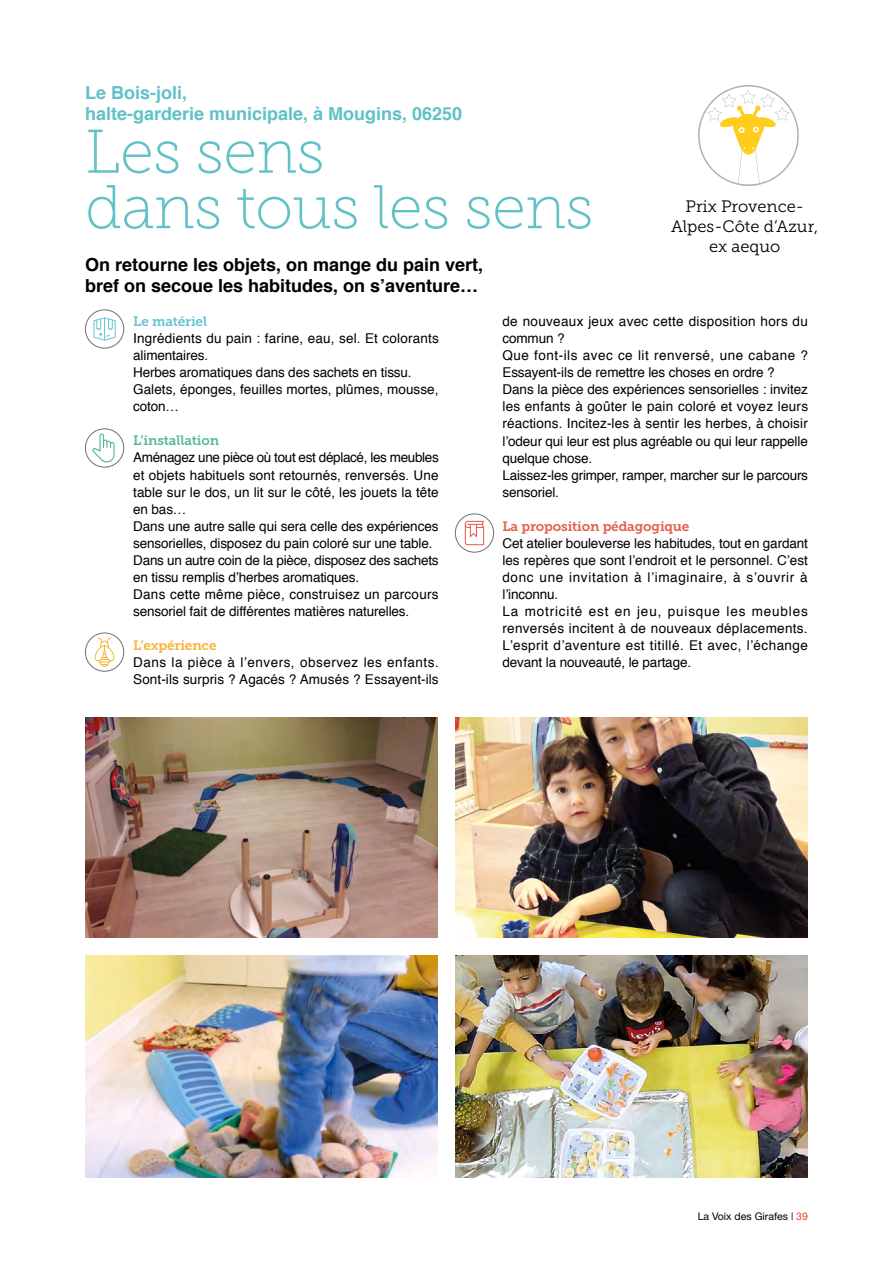
<style>
.page{position:relative;width:893px;height:1263px;background:#fff}
.page>*{position:absolute;margin:0;border:0;box-sizing:border-box;transform-origin:0 0}
.t1{font:61.5px/55.5px "Museo Slab 100";letter-spacing:-.01em;color:#60c1c7}
.t2{font:700 18px/21.6px "Helvetica";color:#000}
.t3{font:700 18px/21.6px "Helvetica";color:#60c1c7}
.t4{font:16.5px/19.8px "Museo Slab 300";color:#000;text-align:center}
.t5{font:13.5px/17px "Helvetica";color:#000}
.t6{font:13.5px/17px "Helvetica";letter-spacing:.02em;color:#000}
.t7{font:13.5px "Museo Slab 700";letter-spacing:-.01em;color:#e45d48}
.t8{font:13.5px "Museo Slab 700";letter-spacing:-.01em;color:#58b998}
.t9{font:13.5px "Museo Slab 700";letter-spacing:-.01em;color:#f9b234}
.t10{font:13.5px "Museo Slab 700";letter-spacing:-.01em;color:#63c3d1}
.t11{font:10.5px "Helvetica Neue";color:#000}
.s1{color:#e8412c}
</style>
<div class="page">
<svg style="left:707px;top:90px;width:82px;height:96px"></svg>
<div style="left:698px;top:85px;width:101px;height:101px;border:2px solid #b3b2b2;border-radius:50%"></div>
<img style="left:455px;top:956px;width:353px;height:222px">
<img style="left:455px;top:718px;width:353px;height:220px">
<img style="left:85px;top:956px;width:353px;height:222px">
<img style="left:85px;top:718px;width:353px;height:220px">
<div style="left:85px;top:309px;width:39px;height:39px;border:1px solid #706f6f;border-radius:50%"></div>
<svg style="left:93px;top:317px;width:23px;height:24px"></svg>
<div style="left:85px;top:428px;width:39px;height:39px;border:1px solid #706f6f;border-radius:50%"></div>
<svg style="left:92px;top:433px;width:23px;height:29px"></svg>
<div style="left:85px;top:633px;width:39px;height:39px;border:1px solid #706f6f;border-radius:50%"></div>
<svg style="left:95px;top:638px;width:19px;height:29px"></svg>
<div style="left:455px;top:513px;width:39px;height:39px;border:1px solid #706f6f;border-radius:50%"></div>
<svg style="left:465px;top:521px;width:19px;height:24px"></svg>
<h2 class="t3" style="left:85px;top:82px;width:379px">Le Bois-joli,<br>halte-garderie municipale, à Mougins, 06250</h2>
<h1 class="t1" style="left:85px;top:124px;width:510px">Les sens<br>dans tous les sens</h1>
<h2 class="t2" style="left:85px;top:254px;width:400px">On retourne les objets, on mange du pain vert, bref on secoue les habitudes, on s’aventure…</h2>
<p class="t4" style="left:671px;top:197px;width:149px">Prix Provence-<br>Alpes-Côte d’Azur, ex aequo</p>
<p class="t10" style="left:133px;top:314px;width:75px">Le matériel</p>
<p class="t5" style="left:133px;top:331px;width:307px">Ingrédients du pain : farine, eau, sel. Et colorants alimentaires.<br>Herbes aromatiques dans des sachets en tissu.<br>Galets, éponges, feuilles mortes, plûmes, mousse, coton…</p>
<p class="t8" style="left:133px;top:433px;width:87px">L’installation</p>
<p class="t5" style="left:133px;top:450px;width:307px">Aménagez une pièce où tout est déplacé, les meubles et objets habituels sont retournés, renversés. Une table sur le dos, un lit sur le côté, les jouets la tête en bas…<br>Dans une autre salle qui sera celle des expériences sensorielles, disposez du pain coloré sur une table.<br>Dans un autre coin de la pièce, disposez des sachets en tissu remplis d’herbes aromatiques.<br>Dans cette même pièce, construisez un parcours sensoriel fait de différentes matières naturelles.</p>
<p class="t9" style="left:133px;top:637px;width:85px">L’expérience</p>
<p class="t5" style="left:133px;top:654px;width:307px">Dans la pièce à l’envers, observez les enfants.<br>Sont-ils surpris ? Agacés ? Amusés ? Essayent-ils</p>
<p class="t5" style="left:502px;top:314px;width:307px">de nouveaux jeux avec cette disposition hors du commun ?<br>Que font-ils avec ce lit renversé, une cabane ?<br>Essayent-ils de remettre les choses en ordre ?<br>Dans la pièce des expériences sensorielles : invitez les enfants à goûter le pain coloré et voyez leurs réactions. Incitez-les à sentir les herbes, à choisir l’odeur qui leur est plus agréable ou qui leur rappelle quelque chose.<br>Laissez-les grimper, ramper, marcher sur le parcours sensoriel.</p>
<p class="t7" style="left:502px;top:518px;width:188px">La proposition pédagogique</p>
<p class="t6" style="left:502px;top:535px;width:307px">Cet atelier bouleverse les habitudes, tout en gardant les repères que sont l’endroit et le personnel. C’est donc une invitation à l’imaginaire, à s’ouvrir à l’inconnu.<br>La motricité est en jeu, puisque les meubles renversés incitent à de nouveaux déplacements.<br>L’esprit d’aventure est titillé. Et avec, l’échange devant la nouveauté, le partage.</p>
<p class="t11" style="left:698px;top:1210px;width:112px">La Voix des Girafes | <span class="s1">39</span></p>
</div>
